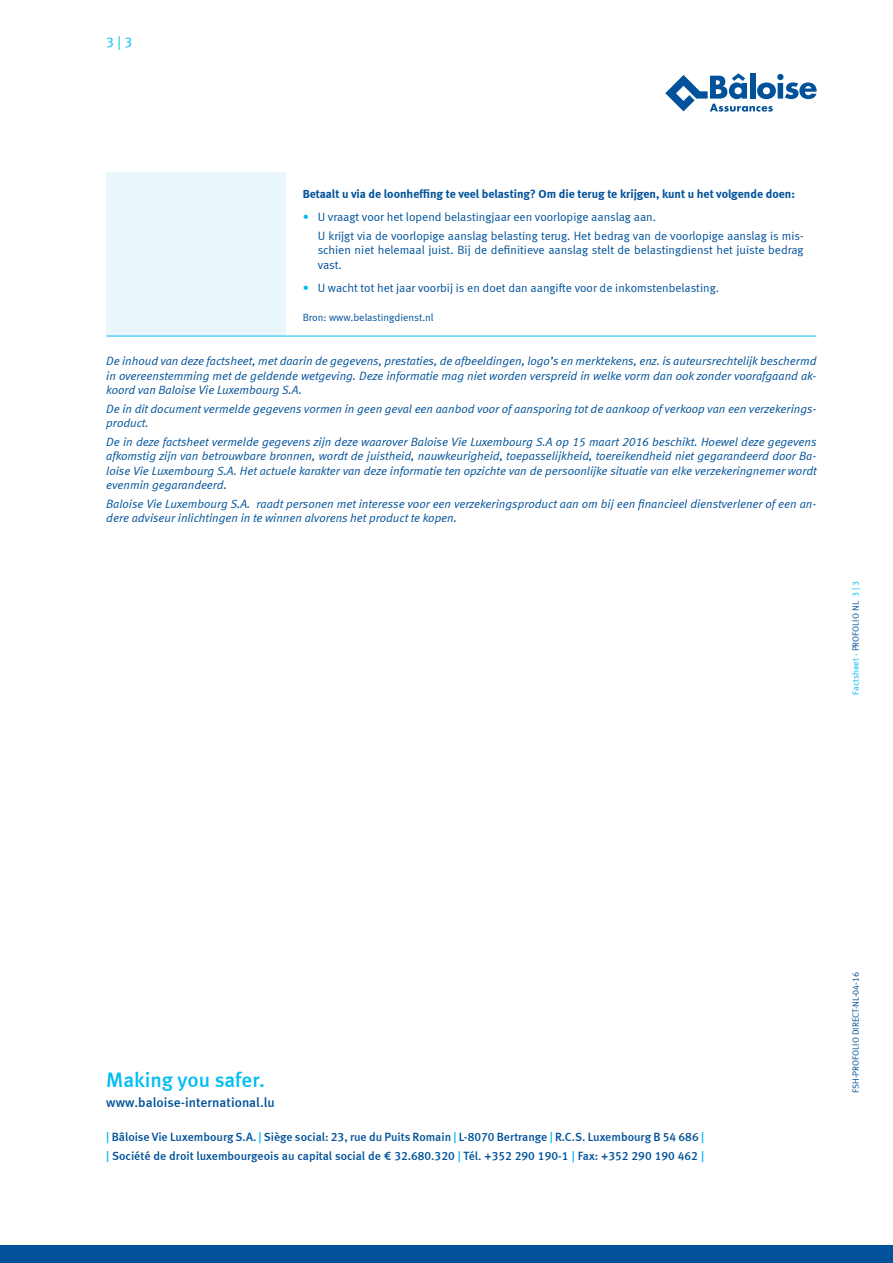
<style>
.page{position:relative;width:893px;height:1263px;background:#fff}
.page>*{position:absolute;margin:0;border:0;box-sizing:border-box;transform-origin:0 0}
.t1{font:21px "Meta Medium LF";letter-spacing:-.005em;color:#01bdf2}
.t2{font:14.25px "Meta Normal LF";color:#01bdf2}
.t3{font:13.5px "Meta Medium LF";letter-spacing:.005em;color:#01529a}
.t4{font:italic 12px/14.4px "Meta Normal LF";color:#01529a;text-align:justify}
.t5{font:12px/18.6px "Meta Normal LF";color:#01529a}
.t6{font:12px/19.5px "Meta Medium LF";color:#01529a}
.t7{font:12px "Meta Bold LF";color:#01529a}
.t8{font:10.5px "Meta Normal LF";color:#01529a}
.t9{font:9px "Meta Normal LF";color:#01529a}
.t10{font:9px "Meta Normal LF";color:#01bdf2}
.s1{color:#01bdf2}
.s2{color:#01529a}
</style>
<div class="page">
<div style="left:0;top:1246px;width:893px;height:17px;background:#01529a"></div>
<div style="left:106px;top:172px;width:180px;height:164px;background:#e9f7fd"></div>
<hr style="left:106px;top:336px;width:180px;height:1px;background:#01bdf2">
<hr style="left:286px;top:336px;width:530px;height:1px;background:#01bdf2">
<svg style="left:665px;top:73px;width:151px;height:39px"></svg>
<p class="t2" style="left:106px;top:36px;width:28px">3 | 3</p>
<p class="t7" style="left:303px;top:187px;width:494px">Betaalt u via de loonheffing te veel belasting? Om die terug te krijgen, kunt u het volgende doen:</p>
<p class="t5" style="left:318px;top:208px;width:487px;text-indent:-15px"><span class="s1">•</span> U vraagt voor het lopend belastingjaar een voorlopige aanslag aan.<br>U krijgt via de voorlopige aanslag belasting terug. Het bedrag van de voorlopige aanslag is mis-</p>
<p class="t5" style="left:318px;top:243px;width:487px;line-height:14.4px">schien niet helemaal juist. Bij de definitieve aanslag stelt de belastingdienst het juiste bedrag vast.</p>
<p class="t5" style="left:303px;top:279px;width:418px"><span class="s1">•</span> U wacht tot het jaar voorbij is en doet dan aangifte voor de inkomstenbelasting.</p>
<p class="t8" style="left:303px;top:313px;width:132px">Bron: www.belastingdienst.nl</p>
<p class="t4" style="left:106px;top:355px;width:712px">De inhoud van deze factsheet, met daarin de gegevens, prestaties, de afbeeldingen, logo’s en merktekens, enz. is auteursrechtelijk beschermd in overeenstemming met de geldende wetgeving. Deze informatie mag niet worden verspreid in welke vorm dan ook zonder voorafgaand ak&shy;koord van Baloise Vie Luxembourg S.A.</p>
<p class="t4" style="left:106px;top:402px;width:712px">De in dit document vermelde gegevens vormen in geen geval een aanbod voor of aansporing tot de aankoop of verkoop van een verzekerings&shy;product.</p>
<p class="t4" style="left:106px;top:435px;width:712px">De in deze factsheet vermelde gegevens zijn deze waarover Baloise Vie Luxembourg S.A op 15 maart 2016 beschikt. Hoewel deze gegevens afkomstig zijn van betrouwbare bronnen, wordt de juistheid, nauwkeurigheid, toepasselijkheid, toereikendheid niet gegarandeerd door Ba&shy;loise Vie Luxembourg S.A. Het actuele karakter van deze informatie ten opzichte van de persoonlijke situatie van elke verzekeringnemer wordt evenmin gegarandeerd.</p>
<p class="t4" style="left:106px;top:496px;width:712px">Baloise Vie Luxembourg S.A. raadt personen met interesse voor een verzekeringsproduct aan om bij een financieel dienstverlener of een an&shy;dere adviseur inlichtingen in te winnen alvorens het product te kopen.</p>
<p class="t10" style="left:852px;top:695px;width:115px;rotate:-90deg">Factsheet - <span class="s2">PROFOLIO NL</span> 3 | 3</p>
<h1 class="t1" style="left:106px;top:1071px;width:160px">Making you safer.</h1>
<p class="t3" style="left:106px;top:1097px;width:170px">www.baloise-international.lu</p>
<p class="t6" style="left:106px;top:1128px;width:599px"><span class="s1">|</span> Bâloise Vie Luxembourg S.A. <span class="s1">|</span> Siège social: 23, rue du Puits Romain <span class="s1">|</span> L-8070 Bertrange <span class="s1">|</span> R.C.S. Luxembourg B 54 686 <span class="s1">| |</span> Société de droit luxembourgeois au capital social de € 32.680.320 <span class="s1">|</span> Tél. +352 290 190-1 <span class="s1">|</span> Fax: +352 290 190 462 <span class="s1">|</span></p>
<p class="t9" style="left:852px;top:1093px;width:123px;rotate:-90deg">FSH-PROFOLIO DIRECT-NL-04-16</p>
</div>
